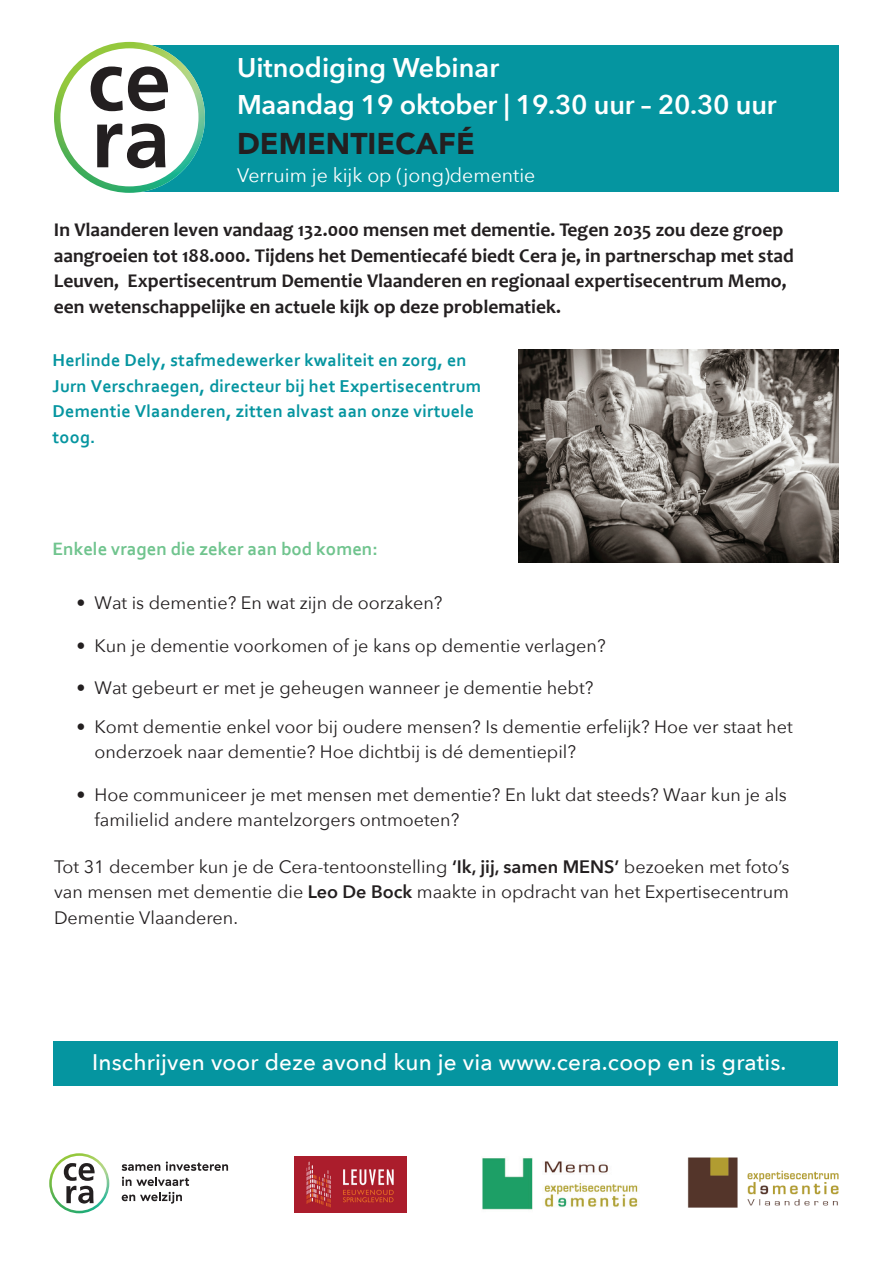
<style>
.page{position:relative;width:893px;height:1263px;background:#fff}
.page>*{position:absolute;margin:0;border:0;box-sizing:border-box;transform-origin:0 0}
.t1{font:900 30px "Avenir";color:#231f20}
.t2{font:600 27px/36.6px "Avenir Next";letter-spacing:-.01em;color:#fff}
.t3{font:500 22.5px "Avenir Next";letter-spacing:.01em;color:#fff}
.t4{font:700 19.5px/25.5px "Candara";color:#231f20}
.t5{font:19.5px "Avenir Next";color:#fff}
.t6{font:700 18.75px "Corbel";color:#70c48e}
.t7{font:18px/25.5px "Avenir Next";color:#231f20}
.t8{font:700 18px/25.7px "Corbel";letter-spacing:.01em;color:#0595a0}
.s1{font-weight:600}
</style>
<div class="page">
<div style="left:118px;top:45px;width:721px;height:147px;background:#0595a0"></div>
<img style="left:54px;top:42px;width:151px;height:151px">
<img style="left:519px;top:349px;width:320px;height:214px">
<div style="left:54px;top:1041px;width:784px;height:45px;background:#0595a0"></div>
<img style="left:49px;top:1153px;width:60px;height:60px">
<svg style="left:122px;top:1164px;width:38px;height:7px"></svg>
<svg style="left:166px;top:1161px;width:62px;height:10px"></svg>
<svg style="left:122px;top:1177px;width:67px;height:9px"></svg>
<svg style="left:122px;top:1192px;width:60px;height:11px"></svg>
<img style="left:294px;top:1156px;width:112px;height:56px">
<img style="left:687px;top:1157px;width:152px;height:51px">
<img style="left:482px;top:1158px;width:156px;height:52px">
<h2 class="t2" style="left:237px;top:49px;width:541px">Uitnodiging Webinar<br>Maandag 19 oktober | 19.30 uur – 20.30 uur</h2>
<h1 class="t1" style="left:237px;top:118px;width:239px">DEMENTIECAFÉ</h1>
<p class="t5" style="left:237px;top:159px;width:300px">Verruim je kijk op (jong)dementie</p>
<p class="t4" style="left:54px;top:217px;width:741px">In Vlaanderen leven vandaag 132.000 mensen met dementie. Tegen 2035 zou deze groep aangroeien tot 188.000. Tijdens het Dementiecafé biedt Cera je, in partnerschap met stad Leuven, Expertisecentrum Dementie Vlaanderen en regionaal expertisecentrum Memo, een wetenschappelijke en actuele kijk op deze problematiek.</p>
<p class="t8" style="left:53px;top:347px;width:430px">Herlinde Dely, stafmedewerker kwaliteit en zorg, en Jurn Verschraegen, directeur bij het Expertisecentrum Dementie Vlaanderen, zitten alvast aan onze virtuele toog.</p>
<p class="t6" style="left:53px;top:537px;width:327px">Enkele vragen die zeker aan bod komen:</p>
<p class="t7" style="left:76px;top:589px;width:368px">• Wat is dementie? En wat zijn de oorzaken?</p>
<p class="t7" style="left:76px;top:632px;width:531px">• Kun je dementie voorkomen of je kans op dementie verlagen?</p>
<p class="t7" style="left:76px;top:674px;width:518px">• Wat gebeurt er met je geheugen wanneer je dementie hebt?</p>
<p class="t7" style="left:94px;top:713px;width:700px;text-indent:-18px">• Komt dementie enkel voor bij oudere mensen? Is dementie erfelijk? Hoe ver staat het onderzoek naar dementie? Hoe dichtbij is dé dementiepil?</p>
<p class="t7" style="left:94px;top:781px;width:694px;text-indent:-18px">• Hoe communiceer je met mensen met dementie? En lukt dat steeds? Waar kun je als familielid andere mantelzorgers ontmoeten?</p>
<p class="t7" style="left:54px;top:853px;width:737px;text-align:justify">Tot 31 december kun je de Cera-tentoonstelling <span class="s1">‘Ik, jij, samen MENS’</span> bezoeken met foto’s van mensen met dementie die <span class="s1">Leo De Bock</span> maakte in opdracht van het Expertisecentrum Dementie Vlaanderen.</p>
<p class="t3" style="left:92px;top:1043px;width:696px">Inschrijven voor deze avond kun je via www.cera.coop en is gratis.</p>
</div>
